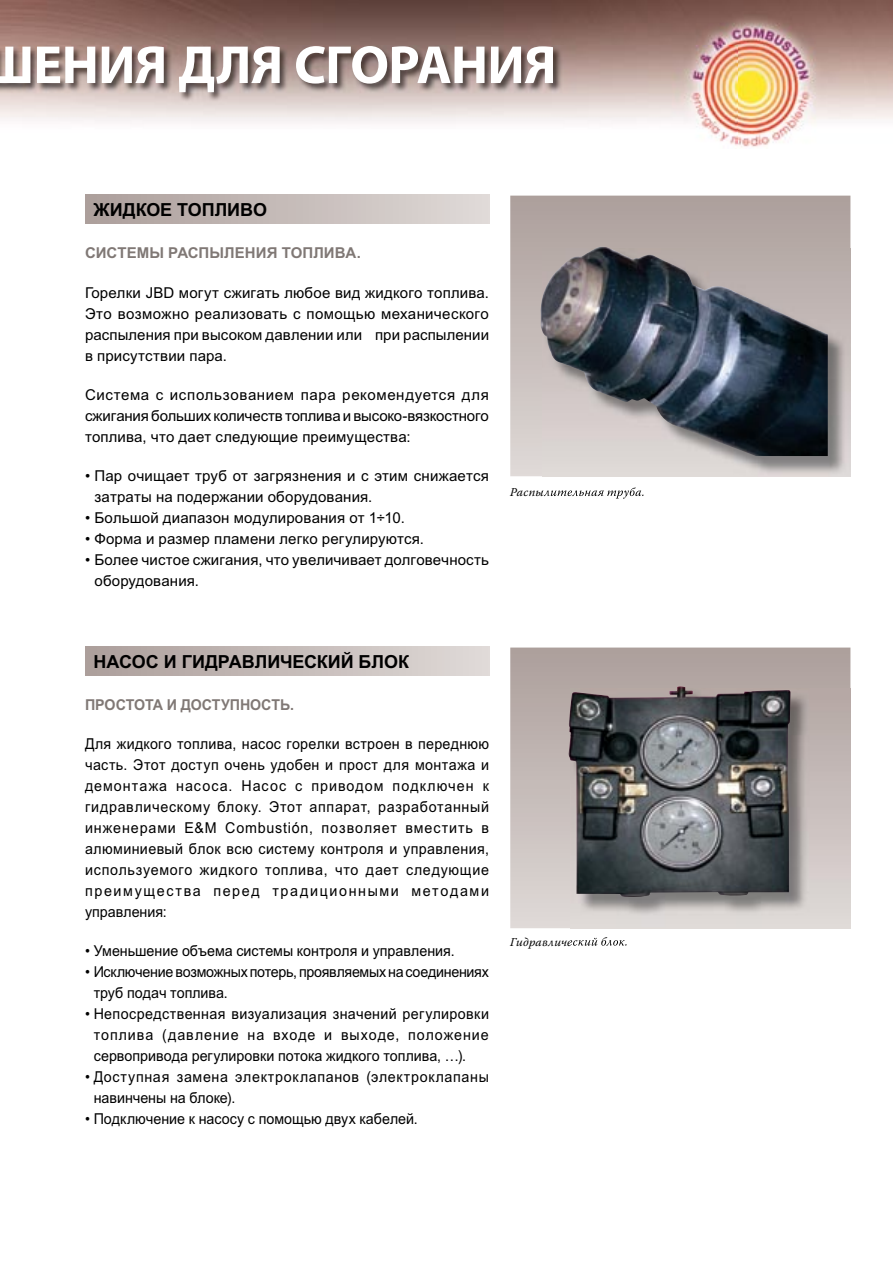
<style>
.page{position:relative;width:893px;height:1263px;background:#fff}
.page>*{position:absolute;margin:0;border:0;box-sizing:border-box;transform-origin:0 0}
.t1{font:700 54px "Myriad Pro";letter-spacing:-.01em;color:#fff}
.t2{font:700 18px "Arial Cyr";letter-spacing:-.005em;color:#000}
.t3{font:15px/21px "Arial Cyr";letter-spacing:.01em;color:#000;text-align:justify;scale:.95 1}
.t4{font:15px/21px "Arial Cyr";letter-spacing:.01em;color:#000;text-align:justify}
.t5{font:15px/21px "Arial Cyr";letter-spacing:-.02em;color:#000;scale:.95 1}
.t6{font:15px/21px "Arial Cyr";letter-spacing:.045em;color:#000;scale:.95 1}
.t7{font:700 15px "Arial Cyr";letter-spacing:-.005em;color:#807875}
.t8{font:700 15px "Arial Cyr";letter-spacing:-.005em;color:#807875;scale:.95 1}
.t9{font:italic 12px "Warnock Pro";letter-spacing:.015em;color:#000}
.s1{font-family:"Arial"}
</style>
<div class="page">
<img style="left:0;top:0;width:893px;height:147px">
<img style="left:0;top:45px;width:737px;height:102px">
<svg style="left:510px;top:647px;width:340px;height:281px;background:#bdb2af"></svg>
<div style="left:85px;top:646px;width:404px;height:30px;background:linear-gradient(to right,#ac9e9a,#dfdad7)"></div>
<div style="left:85px;top:194px;width:404px;height:30px;background:linear-gradient(to right,#ac9e9a,#dfdad7)"></div>
<svg style="left:510px;top:196px;width:340px;height:280px;background:#b8aca9"></svg>
<img style="left:542px;top:487px;width:102px;height:12px">
<img style="left:542px;top:248px;width:308px;height:228px">
<img style="left:540px;top:247px;width:288px;height:209px">
<img style="left:570px;top:688px;width:280px;height:240px">
<img style="left:570px;top:937px;width:57px;height:9px">
<img style="left:569px;top:686px;width:222px;height:212px">
<h1 class="t1" style="left:-15px;top:35px;width:573px">ШЕНИЯ ДЛЯ СГОРАНИЯ</h1>
<p class="t2" style="left:94px;top:200px;width:175px">ЖИДКОЕ ТОПЛИВО</p>
<p class="t7" style="left:85px;top:245px;width:277px">СИСТЕМЫ РАСПЫЛЕНИЯ ТОПЛИВА.</p>
<p class="t4" style="left:85px;top:282px;width:405px">Горелки JBD могут сжигать любое вид жидкого топлива.<br>Это возможно реализовать с помощью механического распыления при высоком давлении или при распылении в присутствии пара.</p>
<p class="t4" style="left:85px;top:384px;width:405px">Система с использованием пара рекомендуется для сжигания больших количеств топлива и высоко-вязкостного топлива, что дает следующие преимущества:</p>
<p class="t4" style="left:94px;top:465px;width:396px;text-indent:-9px">• Пар очищает труб от загрязнения и с этим снижается затраты на подержании оборудования.</p>
<p class="t4" style="left:85px;top:507px;width:321px">• Большой диапазон модулирования от 1÷10.</p>
<p class="t4" style="left:85px;top:528px;width:341px">• Форма и размер пламени легко регулируются.</p>
<p class="t4" style="left:94px;top:549px;width:396px;text-indent:-9px">• Более чистое сжигания, что увеличивает долговечность оборудования.</p>
<p class="t2" style="left:94px;top:652px;width:317px">НАСОС И ГИДРАВЛИЧЕСКИЙ БЛОК</p>
<p class="t8" style="left:85px;top:696px;width:221px">ПРОСТОТА И ДОСТУПНОСТЬ.</p>
<p class="t3" style="left:85px;top:733px;width:427px">Для жидкого топлива, насос горелки встроен в переднюю часть. Этот доступ очень удобен и прост для монтажа и демонтажа насоса. Насос с приводом подключен к гидравлическому блоку. Этот аппарат, разработанный инженерами E&amp;M Combusti<span class="s1">ó</span>n, позволяет вместить в алюминиевый блок всю систему контроля и управления, используемого жидкого топлива, что дает следующие преимущества перед традиционными методами управления:</p>
<p class="t3" style="left:85px;top:940px;width:391px">• Уменьшение объема системы контроля и управления.</p>
<p class="t5" style="left:94px;top:961px;width:418px;text-indent:-9px">• Исключение возможных потерь, проявляемых на соединениях труб подач топлива.</p>
<p class="t3" style="left:94px;top:1003px;width:418px;text-indent:-9px">• Непосредственная визуализация значений регулировки топлива (давление на входе и выходе, положение сервопривода регулировки потока жидкого топлива, …).</p>
<p class="t6" style="left:94px;top:1066px;width:418px;text-indent:-9px">• Доступная замена электроклапанов (электроклапаны навинчены на блоке).</p>
<p class="t3" style="left:85px;top:1108px;width:352px">• Подключение к насосу с помощью двух кабелей.</p>
<p class="t9" style="left:510px;top:934px;width:119px">Гидравлический блок.</p>
</div>
